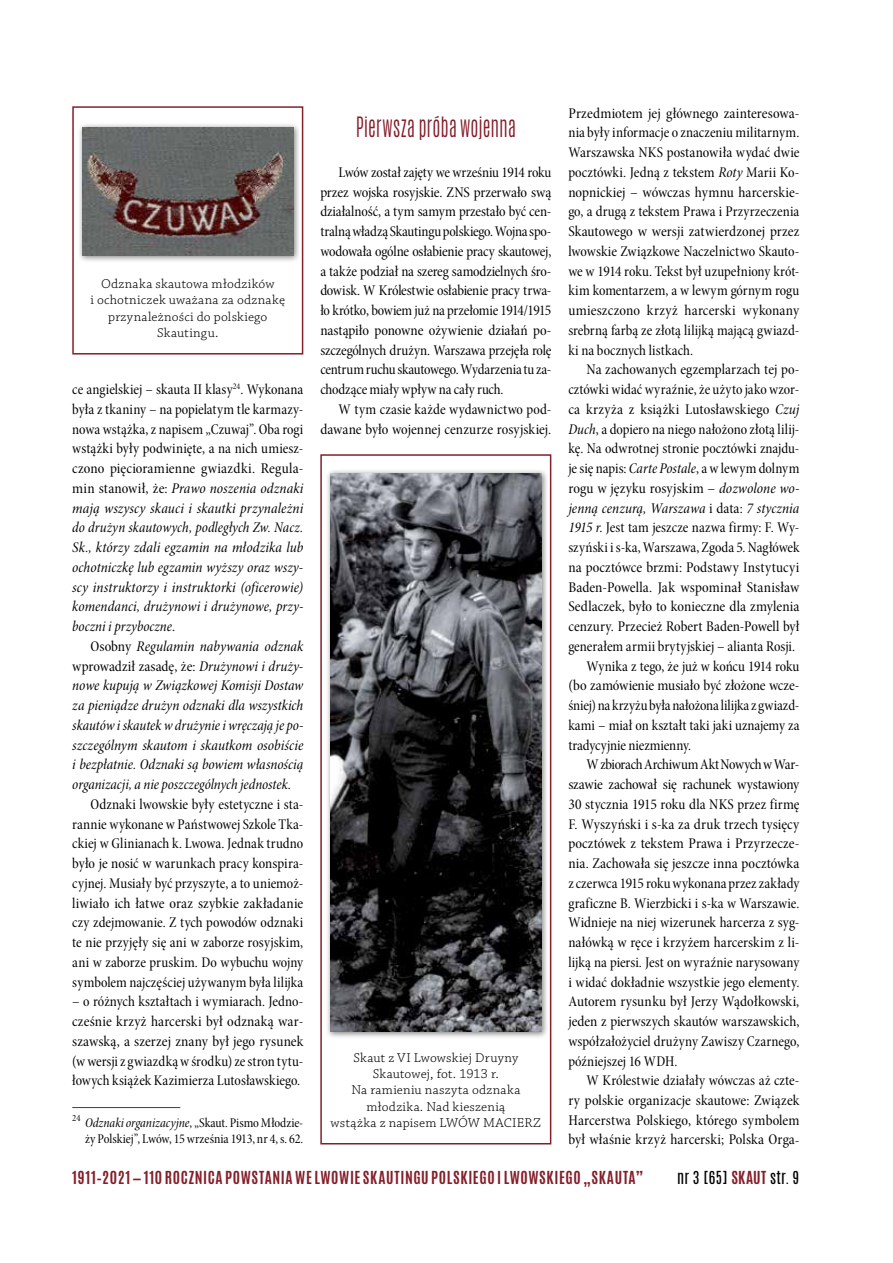
<style>
.page{position:relative;width:893px;height:1263px;background:#fff}
.page>*{position:absolute;margin:0;border:0;box-sizing:border-box;transform-origin:0 0}
.t1{font:300 23.4px "Antonio";letter-spacing:-.005em;color:#841c2a;scale:.83 1}
.t2{font:15px/19.8px "Minion Pro Cn Subh";letter-spacing:.005em;color:#000;text-align:justify}
.t3{font:15px/19.8px "Minion Pro Cn It Subh";letter-spacing:.005em;color:#000;text-align:justify}
.t4{font:700 15px "Antonio";letter-spacing:.04em;color:#841f2a}
.t5{font:15px "Minion Pro Cn Subh";letter-spacing:-.015em;color:#000}
.t6{font:15px "Minion Pro Cn Subh";letter-spacing:-.025em;color:#000}
.t7{font:15px "Antonio";letter-spacing:.02em;color:#000}
.t8{font:13.5px/16.2px "Chaparral Pro Light Capt";letter-spacing:.02em;color:#000;text-align:center}
.t9{font:13.5px/16.2px "Minion Pro Cn Subh";letter-spacing:-.01em;color:#000;text-align:right}
.s1{font-family:"Minion Pro Cn Subh"}
.s2{font-family:"Minion Pro Cn It Subh"}
.s3{font-weight:700;color:#841f2a}
</style>
<div class="page">
<div style="left:320px;top:454px;width:231px;height:690px;border:2px solid #841f2a"></div>
<hr style="left:72px;top:1107px;width:108px;height:1px;background:#841f2a">
<div style="left:72px;top:106px;width:231px;height:248px;border:2px solid #841f2a"></div>
<div style="left:325px;top:468px;width:224px;height:571px;background:#000;opacity:.5"></div>
<img style="left:330px;top:473px;width:211px;height:559px">
<div style="left:77px;top:123px;width:224px;height:140px;background:#000;opacity:.5"></div>
<img style="left:82px;top:128px;width:211px;height:128px">
<p class="t8" style="left:90px;top:276px;width:196px">Odznaka skautowa młodzików<br>i ochotniczek uważana za odznakę przynależności do polskiego<br>Skautingu.</p>
<p class="t2" style="left:72px;top:380px;width:233px">ce angielskiej – skauta II klasy<sup>24</sup>. Wykonana była z tkaniny – na popielatym tle karmazy&shy;nowa wstążka, z napisem „Czuwaj”. Oba rogi wstążki były podwinięte, a na nich umiesz&shy;czono pięcioramienne gwiazdki. Regula-</p>
<p class="t3" style="left:72px;top:478px;width:233px"><span class="s1">min stanowił, że:</span> Prawo noszenia odznaki mają wszyscy skauci i skautki przynależni do drużyn skautowych, podległych Zw. Nacz.<br>Sk., którzy zdali egzamin na młodzika lub ochotniczkę lub egzamin wyższy oraz wszy&shy;scy instruktorzy i instruktorki (oficerowie) komendanci, drużynowi i drużynowe, przy&shy;boczni i przyboczne<span class="s1">.</span></p>
<p class="t3" style="left:91px;top:636px;width:214px"><span class="s1">Osobny</span> Regulamin nabywania odznak</p>
<p class="t2" style="left:72px;top:656px;width:233px">wprowadził zasadę, że: <span class="s2">Drużynowi i druży-</span></p>
<p class="t3" style="left:72px;top:676px;width:233px">nowe kupują w Związkowej Komisji Dostaw za pieniądze drużyn odznaki dla wszystkich skautów i skautek w drużynie i wręczają je po&shy;szczególnym skautom i skautkom osobiście i bezpłatnie. Odznaki są bowiem własnością organizacji, a nie poszczególnych jednostek<span class="s1">.</span></p>
<p class="t2" style="left:72px;top:794px;width:233px;text-indent:18px">Odznaki lwowskie były estetyczne i sta&shy;rannie wykonane w Państwowej Szkole Tka&shy;ckiej w Glinianach k. Lwowa. Jednak trudno było je nosić w warunkach pracy konspira&shy;cyjnej. Musiały być przyszyte, a to uniemoż&shy;liwiało ich łatwe oraz szybkie zakładanie czy zdejmowanie. Z tych powodów odznaki te nie przyjęły się ani w zaborze rosyjskim, ani w zaborze pruskim. Do wybuchu wojny symbolem najczęściej używanym była lilijka</p>
<p class="t2" style="left:72px;top:992px;width:233px">– o różnych kształtach i wymiarach. Jedno&shy;cześnie krzyż harcerski był odznaką war&shy;szawską, a szerzej znany był jego rysunek (w wersji z gwiazdką w środku) ze stron tytu&shy;łowych książek Kazimierza Lutosławskiego.</p>
<p class="t9" style="left:72px;top:1114px;width:233px"><sup>24</sup> <span class="s2">Odznaki organizacyjne</span>, „Skaut. Pismo Młodzie&shy;ży Polskiej”, Lwów, 15 września 1913, nr 4, s. 62.</p>
<h1 class="t1" style="left:356px;top:111px;width:195px">Pierwsza próba wojenna</h1>
<p class="t2" style="left:320px;top:162px;width:233px;text-indent:18px">Lwów został zajęty we wrześniu 1914 roku przez wojska rosyjskie. ZNS przerwało swą działalność, a tym samym przestało być cen&shy;tralną władzą Skautingu polskiego. Wojna spo&shy;wodowała ogólne osłabienie pracy skautowej, a także podział na szereg samodzielnych śro&shy;dowisk. W Królestwie osłabienie pracy trwa&shy;ło krótko, bowiem już na przełomie 1914/1915 nastąpiło ponowne ożywienie działań po&shy;szczególnych drużyn. Warszawa przejęła rolę centrum ruchu skautowego. Wydarzenia tu za&shy;chodzące miały wpływ na cały ruch.</p>
<p class="t2" style="left:320px;top:399px;width:233px;text-align:right">W tym czasie każde wydawnictwo pod&shy;dawane było wojennej cenzurze rosyjskiej.</p>
<p class="t8" style="left:331px;top:1050px;width:212px">Skaut z VI Lwowskiej Druyny<br>Skautowej, fot. 1913 r.<br>Na ramieniu naszyta odznaka młodzika. Nad kieszenią<br>wstążka z napisem LWÓW MACIERZ</p>
<p class="t2" style="left:568px;top:103px;width:233px">Przedmiotem jej głównego zainteresowa&shy;nia były informacje o znaczeniu militarnym.<br>Warszawska NKS postanowiła wydać dwie pocztówki. Jedną z tekstem <span class="s2">Roty</span> Marii Ko&shy;nopnickiej – wówczas hymnu harcerskie&shy;go, a drugą z tekstem Prawa i Przyrzeczenia Skautowego w wersji zatwierdzonej przez lwowskie Związkowe Naczelnictwo Skauto&shy;we w 1914 roku. Tekst był uzupełniony krót&shy;kim komentarzem, a w lewym górnym rogu umieszczono krzyż harcerski wykonany srebrną farbą ze złotą lilijką mającą gwiazd&shy;ki na bocznych listkach.</p>
<p class="t2" style="left:568px;top:360px;width:233px;text-indent:18px">Na zachowanych egzemplarzach tej po&shy;cztówki widać wyraźnie, że użyto jako wzor&shy;ca krzyża z książki Lutosławskiego <span class="s2">Czuj Duch</span>, a dopiero na niego nałożono złotą lilij&shy;kę. Na odwrotnej stronie pocztówki znajdu&shy;je się napis: <span class="s2">Carte Postale</span>, a w lewym dolnym rogu w języku rosyjskim – <span class="s2">dozwolone wo-</span></p>
<p class="t3" style="left:568px;top:498px;width:232px">jenną cenzurą, Warszawa <span class="s1">i data:</span> 7 stycznia</p>
<p class="t2" style="left:568px;top:518px;width:233px"><span class="s2">1915 r</span>. Jest tam jeszcze nazwa firmy: F. Wy-</p>
<p class="t2" style="left:568px;top:538px;width:233px">szyński i s-ka, Warszawa, Zgoda 5. Nagłówek</p>
<p class="t2" style="left:568px;top:557px;width:233px">na pocztówce brzmi: Podstawy Instytucyi</p>
<p class="t2" style="left:568px;top:577px;width:233px">Baden-Powella. Jak wspominał Stanisław</p>
<p class="t2" style="left:568px;top:597px;width:233px">Sedlaczek, było to konieczne dla zmylenia</p>
<p class="t2" style="left:568px;top:617px;width:233px">cenzury. Przecież Robert Baden-Powell był</p>
<p class="t2" style="left:568px;top:636px;width:228px">generałem armii brytyjskiej – alianta Rosji.</p>
<p class="t5" style="left:587px;top:656px;width:214px">Wynika z tego, że już w końcu 1914 roku</p>
<p class="t2" style="left:568px;top:676px;width:233px">(bo zamówienie musiało być złożone wcze-</p>
<p class="t2" style="left:568px;top:696px;width:233px">śniej) na krzyżu była nałożona lilijka z gwiazd-</p>
<p class="t2" style="left:568px;top:715px;width:233px">kami – miał on kształt taki jaki uznajemy za</p>
<p class="t2" style="left:568px;top:735px;width:124px">tradycyjnie niezmienny.</p>
<p class="t6" style="left:587px;top:755px;width:214px">W zbiorach Archiwum Akt Nowych w War-</p>
<p class="t5" style="left:568px;top:775px;width:233px">szawie zachował się rachunek wystawiony</p>
<p class="t2" style="left:568px;top:794px;width:233px">30 stycznia 1915 roku dla NKS przez firmę</p>
<p class="t2" style="left:568px;top:814px;width:233px">F. Wyszyński i s-ka za druk trzech tysięcy</p>
<p class="t2" style="left:568px;top:834px;width:233px">pocztówek z tekstem Prawa i Przyrzecze-</p>
<p class="t2" style="left:568px;top:854px;width:233px">nia. Zachowała się jeszcze inna pocztówka</p>
<p class="t2" style="left:568px;top:873px;width:233px">z czerwca 1915 roku wykonana przez zakłady</p>
<p class="t2" style="left:568px;top:893px;width:233px">graficzne B. Wierzbicki i s-ka w Warszawie.</p>
<p class="t2" style="left:568px;top:913px;width:233px">Widnieje na niej wizerunek harcerza z syg-</p>
<p class="t2" style="left:568px;top:932px;width:233px">nałówką w ręce i krzyżem harcerskim z li-</p>
<p class="t2" style="left:568px;top:952px;width:233px">lijką na piersi. Jest on wyraźnie narysowany</p>
<p class="t2" style="left:568px;top:972px;width:233px">i widać dokładnie wszystkie jego elementy.</p>
<p class="t2" style="left:568px;top:992px;width:232px">Autorem rysunku był Jerzy Wądołkowski,</p>
<p class="t2" style="left:568px;top:1011px;width:233px">jeden z pierwszych skautów warszawskich,</p>
<p class="t2" style="left:568px;top:1031px;width:233px">współzałożyciel drużyny Zawiszy Czarnego,</p>
<p class="t2" style="left:568px;top:1051px;width:111px">późniejszej 16 WDH.</p>
<p class="t2" style="left:587px;top:1071px;width:214px">W Królestwie działały wówczas aż czte-</p>
<p class="t2" style="left:568px;top:1090px;width:233px">ry polskie organizacje skautowe: Związek</p>
<p class="t2" style="left:568px;top:1110px;width:233px">Harcerstwa Polskiego, którego symbolem</p>
<p class="t2" style="left:568px;top:1130px;width:233px">był właśnie krzyż harcerski; Polska Orga-</p>
<p class="t4" style="left:72px;top:1166px;width:573px">1911–2021 — 110 ROCZNICA POWSTANIA WE LWOWIE SKAUTINGU POLSKIEGO I LWOWSKIEGO „SKAUTA”</p>
<p class="t7" style="left:677px;top:1166px;width:124px">NR 3 [65] <span class="s3">SKAUT</span> STR. 9</p>
</div>
